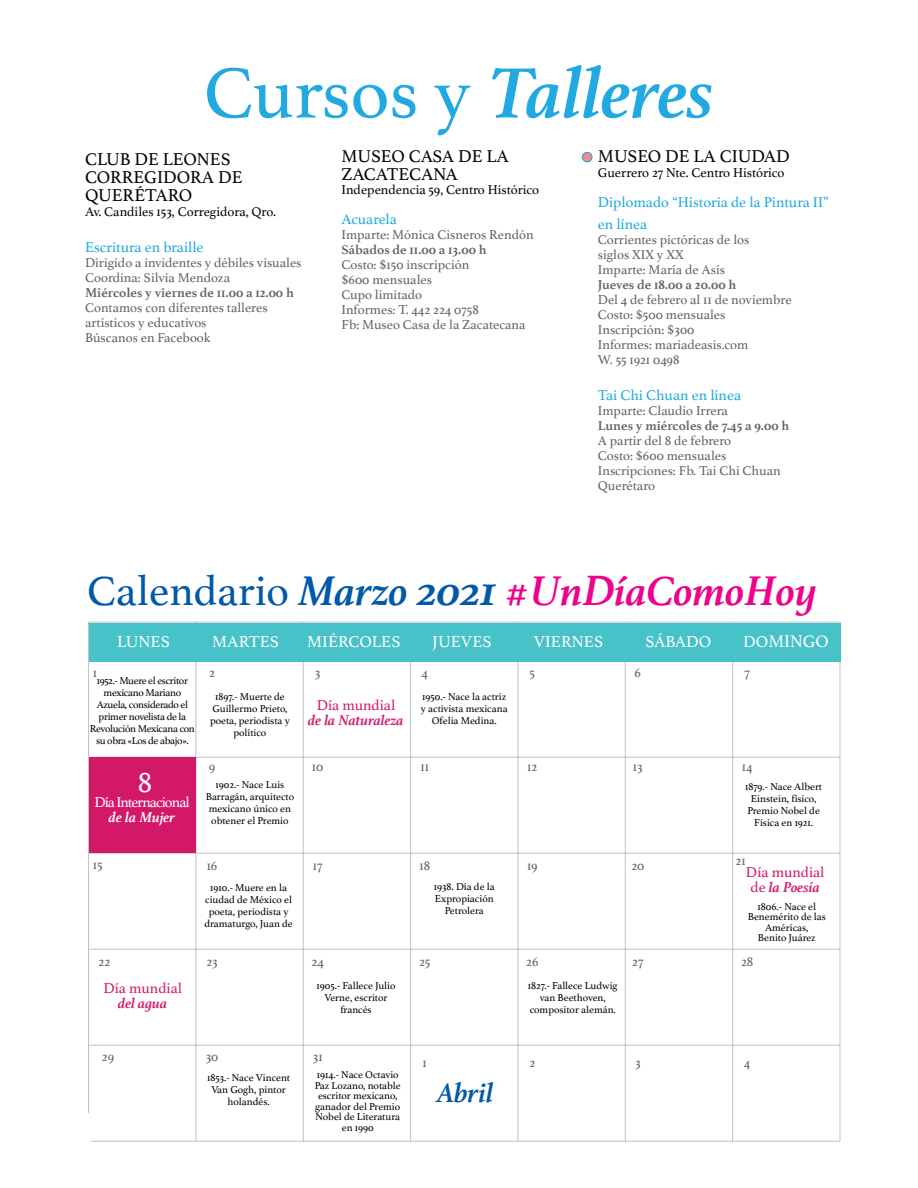
<style>
.page{position:relative;width:918px;height:1188px;background:#fff}
.page>*{position:absolute;margin:0;border:0;box-sizing:border-box;transform-origin:0 0}
.t1{font:italic 700 75px "Athelas";color:#22a9e1}
.t2{font:italic 700 43.5px "Athelas";color:#ed028c}
.t3{font:30px "Athelas";color:#fff}
.t4{font:italic 700 28.5px "Athelas";color:#0159a9}
.t5{font:18px/18px "Athelas";color:#040503}
.t6{font:17.7px "Athelas";color:#fff}
.t7{font:16.8px "Athelas";color:#fff}
.t8{font:15px/21.6px "Athelas";color:#22a9e1}
.t9{font:15px/15px "Athelas";color:#d41868;text-align:center}
.t10{font:italic 700 15px "Athelas";color:#d41868}
.t11{font:15px "Athelas";letter-spacing:-.06em;color:#fff}
.t12{font:italic 700 15px "Athelas";color:#fff}
.t13{font:13.5px/15px "Athelas";color:#636366}
.t14{font:700 13.5px "Athelas";color:#636366}
.t15{font:13.5px "Athelas";color:#040503}
.t16{font:10.5px/12px "Athelas";color:#000;text-align:center}
.t17{font:10.5px/12px "Athelas";letter-spacing:-.03em;color:#000;text-align:center}
.s1{font-weight:400;font-style:normal}
.s2{font-weight:400;font-style:normal;color:#0159a9}
.s3{color:#0159a9}
.s4{font-size:16.8px}
.s5{font-weight:700;font-style:italic}
</style>
<div class="page">
<svg style="left:88px;top:621px;width:753px;height:521px"></svg>
<div style="left:89px;top:757px;width:107px;height:96px;background:#d41868"></div>
<div style="left:90px;top:623px;width:751px;height:38px;background:#47c2c8"></div>
<svg style="left:582px;top:152px;width:11px;height:10px"></svg>
<div style="left:583px;top:153px;width:9px;height:8px;background:#f4898f;border-radius:50%"></div>
<div style="left:64px;top:1114px;width:27px;height:31px;background:#fff"></div>
<h1 class="t1" style="left:204px;top:33px;width:512px"><span class="s1">Cursos y</span> Talleres</h1>
<h3 class="t5" style="left:85px;top:149px;width:159px">CLUB DE LEONES<br>CORREGIDORA DE<br>QUERÉTARO</h3>
<p class="t15" style="left:85px;top:200px;width:192px">Av. Candiles 153, Corregidora, Qro.</p>
<h3 class="t8" style="left:85px;top:236px;width:120px">Escritura en braille</h3>
<p class="t13" style="left:85px;top:255px;width:218px">Dirigido a invidentes y débiles visuales<br>Coordina: Silvia Mendoza</p>
<p class="t14" style="left:85px;top:282px;width:210px">Miércoles y viernes de 11.00 a 12.00 h</p>
<p class="t13" style="left:85px;top:300px;width:184px">Contamos con diferentes talleres artísticos y educativos<br>Búscanos en Facebook</p>
<h3 class="t5" style="left:341px;top:147px;width:169px">MUSEO CASA DE LA<br>ZACATECANA</h3>
<p class="t15" style="left:341px;top:178px;width:199px">Independencia 59, Centro Histórico</p>
<h3 class="t8" style="left:341px;top:207px;width:57px">Acuarela</h3>
<p class="t13" style="left:341px;top:226px;width:194px">Imparte: Mónica Cisneros Rendón</p>
<p class="t14" style="left:341px;top:238px;width:147px">Sábados de 11.00 a 13.00 h</p>
<p class="t13" style="left:341px;top:256px;width:186px">Costo: $150 inscripción<br>$600 mensuales<br>Cupo limitado<br>Informes: T. 442 224 0758<br>Fb: Museo Casa de la Zacatecana</p>
<h3 class="t5" style="left:598px;top:147px;width:193px">MUSEO DE LA CIUDAD</h3>
<p class="t15" style="left:598px;top:162px;width:188px">Guerrero 27 Nte. Centro Histórico</p>
<h3 class="t8" style="left:598px;top:191px;width:233px">Diplomado “Historia de la Pintura II” en línea</h3>
<p class="t13" style="left:598px;top:231px;width:153px">Corrientes pictóricas de los siglos XIX y XX<br>Imparte: María de Asís</p>
<p class="t14" style="left:598px;top:273px;width:140px">Jueves de 18.00 a 20.00 h</p>
<p class="t13" style="left:598px;top:291px;width:195px">Del 4 de febrero al 11 de noviembre<br>Costo: $500 mensuales<br>Inscripción: $300<br>Informes: mariadeasis.com<br>W. 55 1921 0498</p>
<h3 class="t8" style="left:598px;top:384px;width:145px">Tai Chi Chuan en línea</h3>
<p class="t13" style="left:598px;top:403px;width:132px">Imparte: Claudio Irrera</p>
<p class="t14" style="left:598px;top:415px;width:193px">Lunes y miércoles de 7.45 a 9.00 h</p>
<p class="t13" style="left:598px;top:433px;width:184px">A partir del 8 de febrero<br>Costo: $600 mensuales<br>Inscripciones: Fb. Tai Chi Chuan<br>Querétaro</p>
<h2 class="t2" style="left:87px;top:556px;width:732px"><span class="s2">Calendario</span> <span class="s3">Marzo 2021</span> #UnDíaComoHoy</h2>
<h3 class="t7" style="left:117px;top:628px;width:54px">LUNES</h3>
<h3 class="t7" style="left:212px;top:628px;width:69px">MARTES</h3>
<h3 class="t7" style="left:307px;top:628px;width:95px">MIÉRCOLES</h3>
<h3 class="t7" style="left:432px;top:628px;width:61px">JUEVES</h3>
<h3 class="t7" style="left:534px;top:628px;width:71px">VIERNES</h3>
<h3 class="t7" style="left:646px;top:628px;width:68px">SÁBADO</h3>
<h3 class="t6" style="left:743px;top:627px;width:87px"><span class="s4">DO</span>MINGO</h3>
<p class="t13" style="left:93px;top:664px;width:6px">1</p>
<p class="t13" style="left:209px;top:664px;width:7px">2</p>
<p class="t13" style="left:315px;top:664px;width:7px">3</p>
<p class="t13" style="left:422px;top:664px;width:8px">4</p>
<p class="t13" style="left:530px;top:664px;width:7px">5</p>
<p class="t13" style="left:635px;top:664px;width:8px">6</p>
<p class="t13" style="left:744px;top:664px;width:7px">7</p>
<p class="t17" style="left:90px;top:674px;width:107px">1952.- Muere el escritor mexicano Mariano<br>Azuela, considerado el primer novelista de la<br>Revolución Mexicana con su obra «Los de abajo».</p>
<p class="t16" style="left:210px;top:690px;width:81px">1897.- Muerte de<br>Guillermo Prieto, poeta, periodista y político</p>
<p class="t16" style="left:421px;top:690px;width:88px">1950.- Nace la actriz y activista mexicana<br>Ofelia Medina.</p>
<h3 class="t9" style="left:317px;top:697px;width:80px">Día mundial</h3>
<h3 class="t10" style="left:308px;top:708px;width:97px">de la Naturaleza</h3>
<h3 class="t3" style="left:138px;top:758px;width:16px">8</h3>
<h3 class="t11" style="left:94px;top:790px;width:97px">Día Internacional</h3>
<h3 class="t12" style="left:109px;top:805px;width:68px">de la Mujer</h3>
<p class="t13" style="left:93px;top:856px;width:11px">15</p>
<p class="t13" style="left:98px;top:954px;width:13px">22</p>
<h3 class="t9" style="left:104px;top:980px;width:80px">Día mundial</h3>
<h3 class="t10" style="left:118px;top:991px;width:51px">del agua</h3>
<p class="t13" style="left:209px;top:759px;width:8px">9</p>
<p class="t13" style="left:312px;top:759px;width:13px">10</p>
<p class="t13" style="left:420px;top:759px;width:10px">11</p>
<p class="t13" style="left:527px;top:759px;width:12px">12</p>
<p class="t13" style="left:633px;top:759px;width:11px">13</p>
<p class="t13" style="left:742px;top:759px;width:12px">14</p>
<p class="t16" style="left:206px;top:778px;width:90px">1902.- Nace Luis<br>Barragán, arquitecto mexicano único en obtener el Premio</p>
<p class="t16" style="left:745px;top:780px;width:79px">1879.- Nace Albert<br>Einstein, físico,<br>Premio Nobel de<br>Física en 1921.</p>
<p class="t13" style="left:207px;top:858px;width:12px">16</p>
<p class="t16" style="left:204px;top:881px;width:90px">1910.- Muere en la ciudad de México el poeta, periodista y dramaturgo, Juan de</p>
<p class="t13" style="left:313px;top:858px;width:11px">17</p>
<p class="t13" style="left:419px;top:858px;width:12px">18</p>
<p class="t16" style="left:434px;top:880px;width:62px">1938. Día de la<br>Expropiación<br>Petrolera</p>
<p class="t13" style="left:527px;top:858px;width:12px">19</p>
<p class="t13" style="left:631px;top:858px;width:15px">20</p>
<p class="t13" style="left:736px;top:852px;width:12px">21</p>
<h3 class="t9" style="left:746px;top:865px;width:80px">Día mundial de <span class="s5">la Poesía</span></h3>
<p class="t16" style="left:748px;top:900px;width:79px;line-height:10.5px">1806.- Nace el<br>Benemérito de las<br>Américas,<br>Benito Juárez</p>
<p class="t13" style="left:206px;top:954px;width:13px">23</p>
<p class="t13" style="left:312px;top:954px;width:14px">24</p>
<p class="t13" style="left:419px;top:954px;width:13px">25</p>
<p class="t13" style="left:526px;top:954px;width:14px">26</p>
<p class="t13" style="left:632px;top:954px;width:13px">27</p>
<p class="t13" style="left:741px;top:954px;width:14px">28</p>
<p class="t16" style="left:317px;top:979px;width:80px">1905.- Fallece Julio<br>Verne, escritor francés</p>
<p class="t16" style="left:528px;top:979px;width:91px">1827.- Fallece Ludwig van Beethoven, compositor alemán.</p>
<p class="t13" style="left:102px;top:1049px;width:14px">29</p>
<p class="t13" style="left:206px;top:1049px;width:14px">30</p>
<p class="t13" style="left:313px;top:1049px;width:11px">31</p>
<p class="t16" style="left:207px;top:1071px;width:85px">1853.- Nace Vincent<br>Van Gogh, pintor holandés.</p>
<p class="t16" style="left:315px;top:1069px;width:88px;line-height:10.5px">1914.- Nace Octavio<br>Paz Lozano, notable escritor mexicano, ganador del Premio<br>Nobel de Literatura en 1990</p>
<p class="t13" style="left:423px;top:1055px;width:6px">1</p>
<h3 class="t4" style="left:437px;top:1070px;width:58px">Abril</h3>
<p class="t13" style="left:529px;top:1055px;width:7px">2</p>
<p class="t13" style="left:635px;top:1055px;width:7px">3</p>
<p class="t13" style="left:744px;top:1055px;width:8px">4</p>
</div>
